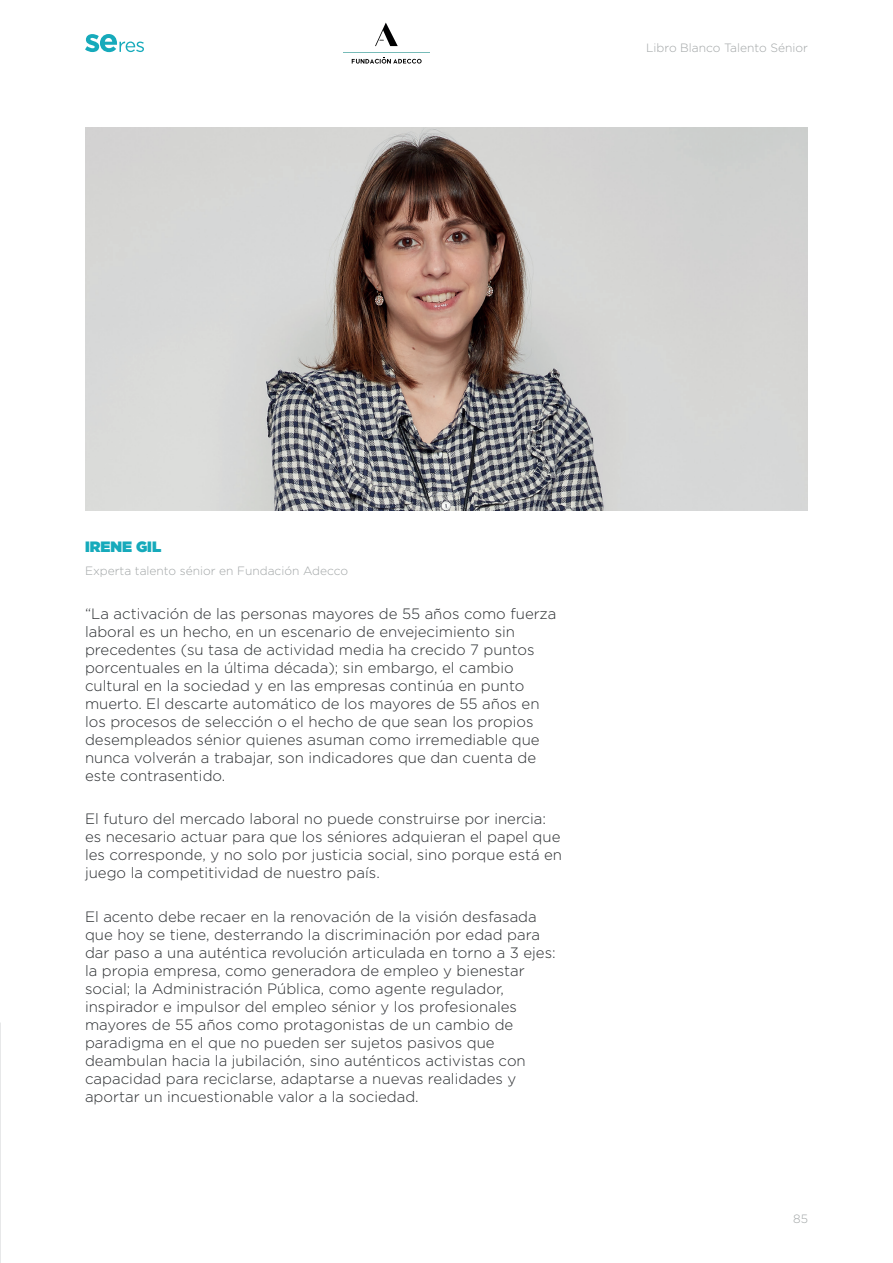
<style>
.page{position:relative;width:893px;height:1263px;background:#fff}
.page>*{position:absolute;margin:0;border:0;box-sizing:border-box;transform-origin:0 0}
.t1{font:300 15px/18px "Gotham";color:#292c2f}
.t2{font:900 15px "Gotham";color:#16aabb}
.t3{font:300 12px "Gotham";color:#a1a5a6}
</style>
<div class="page">
<svg style="left:85px;top:34px;width:59px;height:18px"></svg>
<svg style="left:352px;top:58px;width:70px;height:6px"></svg>
<hr style="left:343px;top:52px;width:87px;height:1px;background:#77bbb8">
<svg style="left:375px;top:23px;width:23px;height:23px"></svg>
<img style="left:85px;top:128px;width:723px;height:382px">
<p class="t3" style="left:646px;top:40px;width:163px">Libro Blanco Talento Sénior</p>
<p class="t2" style="left:85px;top:536px;width:78px">IRENE GIL</p>
<p class="t3" style="left:85px;top:563px;width:265px">Experta talento sénior en Fundación Adecco</p>
<p class="t1" style="left:85px;top:604px;width:473px">“La activación de las personas mayores de 55 años como fuerza laboral es un hecho, en un escenario de envejecimiento sin precedentes (su tasa de actividad media ha crecido 7 puntos porcentuales en la última década); sin embargo, el cambio cultural en la sociedad y en las empresas continúa en punto muerto. El descarte automático de los mayores de 55 años en los procesos de selección o el hecho de que sean los propios desempleados sénior quienes asuman como irremediable que nunca volverán a trabajar, son indicadores que dan cuenta de este contrasentido.</p>
<p class="t1" style="left:85px;top:809px;width:479px">El futuro del mercado laboral no puede construirse por inercia: es necesario actuar para que los séniores adquieran el papel que les corresponde, y no solo por justicia social, sino porque está en juego la competitividad de nuestro país.</p>
<p class="t1" style="left:85px;top:907px;width:472px">El acento debe recaer en la renovación de la visión desfasada que hoy se tiene, desterrando la discriminación por edad para dar paso a una auténtica revolución articulada en torno a 3 ejes: la propia empresa, como generadora de empleo y bienestar social; la Administración Pública, como agente regulador, inspirador e impulsor del empleo sénior y los profesionales mayores de 55 años como protagonistas de un cambio de paradigma en el que no pueden ser sujetos pasivos que deambulan hacia la jubilación, sino auténticos activistas con capacidad para reciclarse, adaptarse a nuevas realidades y aportar un incuestionable valor a la sociedad.</p>
<p class="t3" style="left:793px;top:1211px;width:16px">85</p>
</div>
